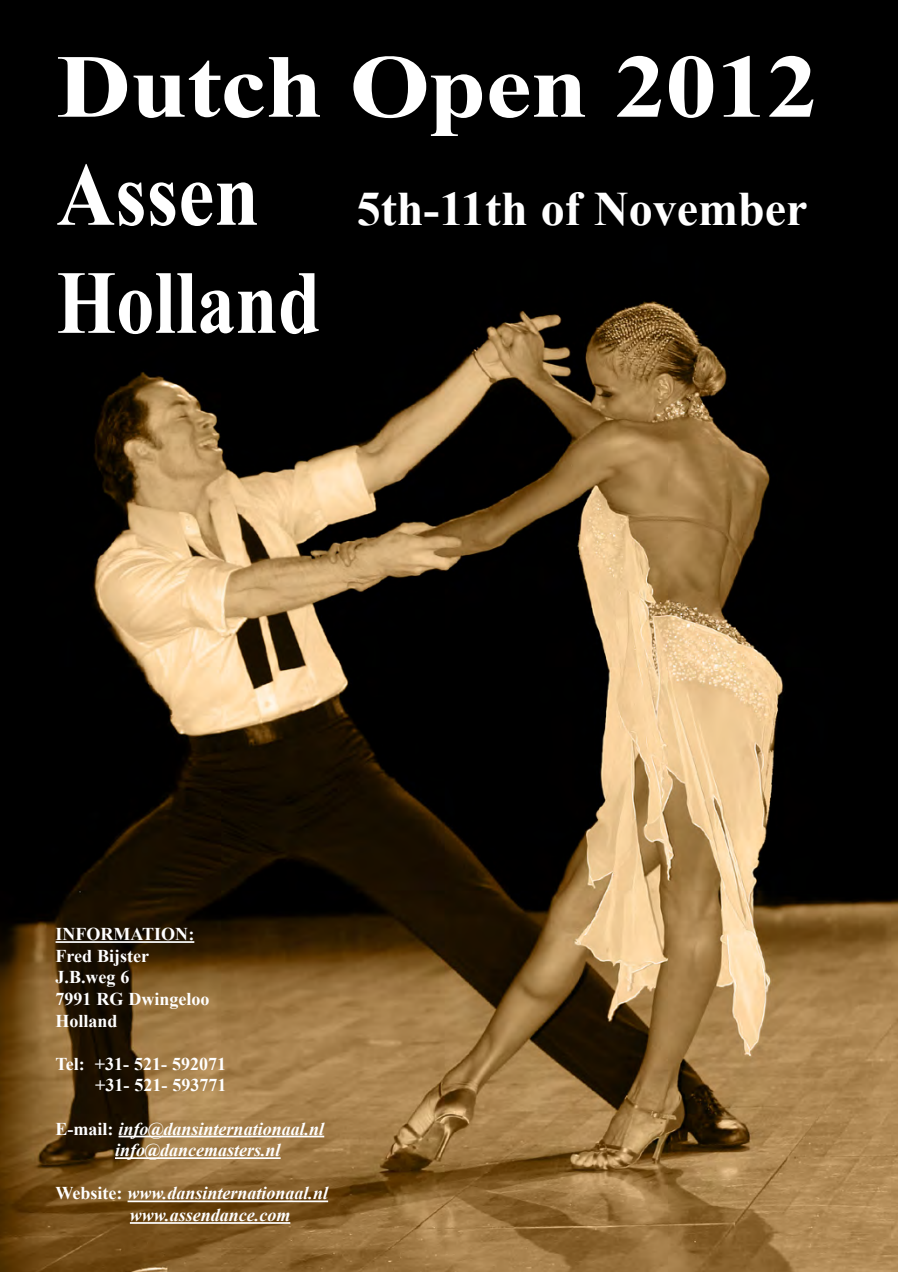
<style>
.page{position:relative;width:898px;height:1272px;background:#fff}
.page>*{position:absolute;margin:0;border:0;box-sizing:border-box;transform-origin:0 0}
.t1{font:700 90px/108px "Times New Roman";color:#fff;scale:1.15 1}
.t2{font:700 48px "Times New Roman";color:#fff}
.t3{font:italic 700 18px/21.6px "Times New Roman";color:#fff}
.t4{font:700 18px/21.6px "Times New Roman";color:#fff}
.s1{font-style:normal}
</style>
<div class="page">
<img style="left:0;top:0;width:897px;height:1271px">
<div style="left:60px;top:59px;width:771px;height:293px;background:#000"></div>
<hr style="left:56px;top:941px;width:138px;height:1px;background:#fff">
<hr style="left:118px;top:1135px;width:206px;height:2px;background:#fff">
<hr style="left:115px;top:1157px;width:165px;height:1px;background:#fff">
<hr style="left:127px;top:1200px;width:201px;height:2px;background:#fff">
<hr style="left:130px;top:1221px;width:160px;height:2px;background:#fff">
<h1 class="t1" style="left:57px;top:30px;width:663px">Dutch Open 2012<br>Assen<br>Holland</h1>
<h2 class="t2" style="left:357px;top:176px;width:452px">5th-11th of November</h2>
<p class="t4" style="left:56px;top:922px;width:111px">Information</p>
<p class="t4" style="left:188px;top:922px;width:7px">:</p>
<p class="t4" style="left:56px;top:944px;width:155px">Fred Bijster<br>J.B.weg 6<br>7991 RG Dwingeloo<br>Holland</p>
<p class="t4" style="left:56px;top:1052px;width:172px;text-align:right">Tel: +31- 521- 592071 +31- 521- 593771</p>
<p class="t3" style="left:115px;top:1117px;width:211px;text-indent:-59px"><span class="s1">E-mail:</span> info@dansinternationaal.nl info@dancemasters.nl</p>
<p class="t3" style="left:130px;top:1181px;width:200px;text-indent:-74px"><span class="s1">Website:</span> www.dansinternationaal.nl www.assendance.com</p>
</div>
